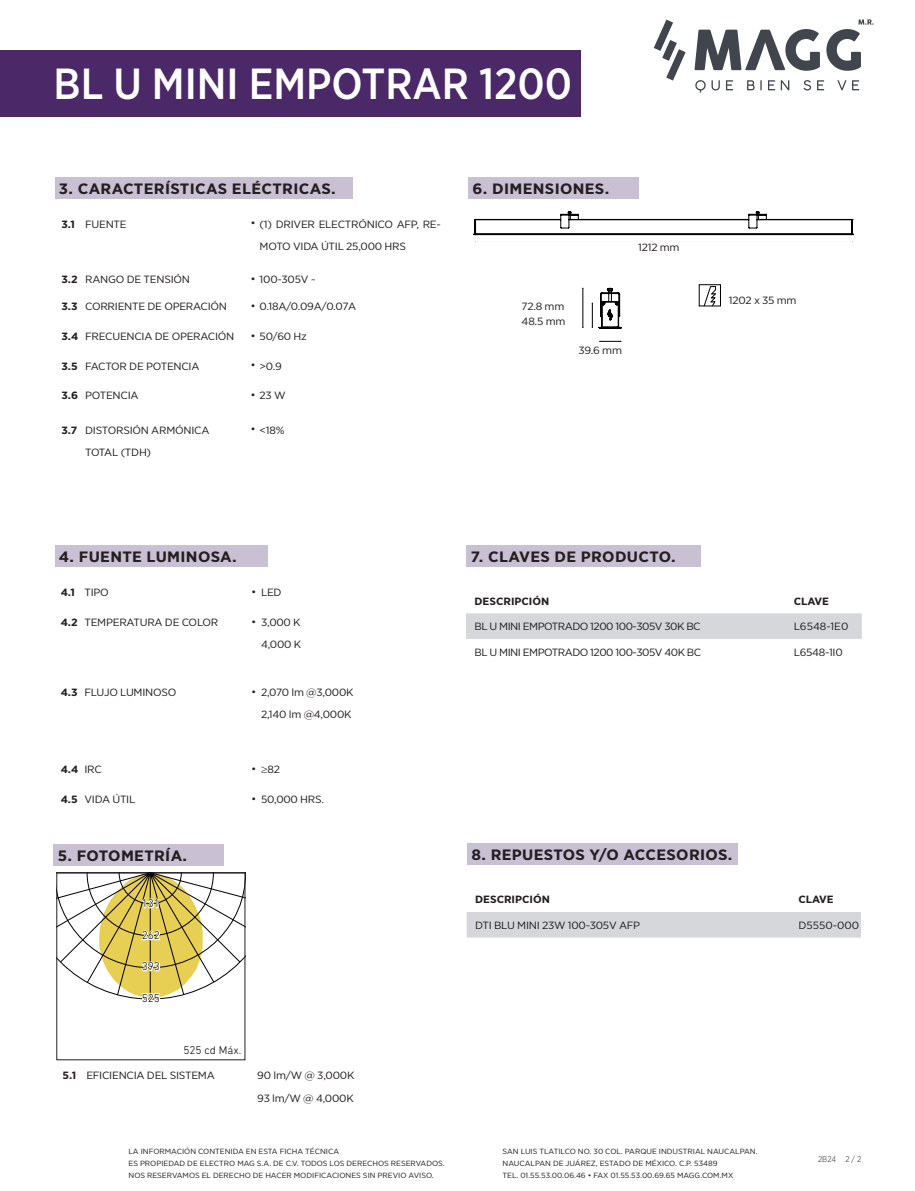
<style>
.page{position:relative;width:915px;height:1191px;background:#fff}
.page>*{position:absolute;margin:0;border:0;box-sizing:border-box;transform-origin:0 0}
.t1{font:500 43.5px "Gotham Narrow";color:#fff}
.t2{font:300 17.1px "DIN Next Rounded LT Pro";color:#000001}
.t3{font:700 15px "Gotham Narrow";letter-spacing:.02em;color:#231f20;scale:1.14 1}
.t4{font:300 11.4px "DIN Next Rounded LT Pro";color:#000001}
.t5{font:10.5px/22.5px "Gotham Narrow";letter-spacing:-.02em;color:#231f20;scale:1.14 1}
.t6{font:10.5px "Gotham Narrow";letter-spacing:-.04em;color:#231f20;scale:1.14 1}
.t7{font:700 10.5px "Gotham Narrow";color:#231f20;scale:1.14 1}
.t8{font:10.5px "Gotham Narrow";color:#231f20;scale:1.14 1}
.t9{font:700 9px "Gotham Narrow";color:#231f20;scale:1.14 1}
.t10{font:300 8.25px "Gotham Narrow";color:#231f20}
.t11{font:7.5px "Gotham Narrow";color:#231f20;scale:1.14 1}
</style>
<div class="page">
<svg style="left:653px;top:20px;width:32px;height:61px"></svg>
<svg style="left:694px;top:29px;width:125px;height:42px"></svg>
<svg style="left:826px;top:19px;width:47px;height:52px"></svg>
<svg style="left:695px;top:80px;width:10px;height:12px"></svg>
<svg style="left:711px;top:80px;width:8px;height:10px"></svg>
<svg style="left:726px;top:80px;width:6px;height:10px"></svg>
<svg style="left:747px;top:80px;width:7px;height:10px"></svg>
<svg style="left:768px;top:80px;width:6px;height:10px"></svg>
<svg style="left:780px;top:80px;width:9px;height:10px"></svg>
<svg style="left:803px;top:80px;width:7px;height:10px"></svg>
<svg style="left:817px;top:80px;width:6px;height:10px"></svg>
<svg style="left:837px;top:80px;width:21px;height:10px"></svg>
<div style="left:0;top:50px;width:580px;height:67px;background:#4b2968"></div>
<div style="left:466px;top:613px;width:395px;height:26px;background:#d6d7da"></div>
<div style="left:55px;top:545px;width:212px;height:21px;background:#c9c1d3"></div>
<div style="left:468px;top:177px;width:170px;height:21px;background:#c9c1d3"></div>
<div style="left:466px;top:545px;width:234px;height:21px;background:#c9c1d3"></div>
<div style="left:54px;top:844px;width:170px;height:21px;background:#c9c1d3"></div>
<div style="left:55px;top:177px;width:297px;height:21px;background:#c9c1d3"></div>
<div style="left:466px;top:912px;width:394px;height:25px;background:#d6d7da"></div>
<div style="left:467px;top:843px;width:271px;height:22px;background:#c9c1d3"></div>
<svg style="left:473px;top:212px;width:380px;height:23px"></svg>
<svg style="left:704px;top:286px;width:11px;height:18px"></svg>
<div style="left:698px;top:284px;width:22px;height:22px;border:1px solid #000001"></div>
<svg style="left:599px;top:341px;width:22px;height:1px"></svg>
<hr style="left:582px;top:288px;width:1px;height:39px;background:#000001">
<svg style="left:591px;top:288px;width:30px;height:40px"></svg>
<svg style="left:59px;top:874px;width:184px;height:126px"></svg>
<div style="left:57px;top:872px;width:188px;height:188px;border:1px solid #231f20"></div>
<h1 class="t1" style="left:54px;top:56px;width:520px">BL U MINI EMPOTRAR 1200</h1>
<p class="t3" style="left:59px;top:179px;width:244px">3. CARACTERÍSTICAS ELÉCTRICAS.</p>
<p class="t7" style="left:61px;top:217px;width:13px">3.1</p>
<p class="t5" style="left:85px;top:212px;width:38px">FUENTE</p>
<p class="t9" style="left:251px;top:217px;width:6px">•</p>
<p class="t5" style="left:259px;top:212px;width:160px">(1) DRIVER ELECTRÓNICO AFP, RE-<br>MOTO VIDA ÚTIL 25,000 HRS</p>
<p class="t7" style="left:61px;top:272px;width:16px">3.2</p>
<p class="t5" style="left:85px;top:268px;width:93px">RANGO DE TENSIÓN</p>
<p class="t9" style="left:251px;top:273px;width:6px">•</p>
<p class="t5" style="left:259px;top:268px;width:51px">100-305V ~</p>
<p class="t7" style="left:61px;top:299px;width:16px">3.3</p>
<p class="t5" style="left:85px;top:295px;width:126px">CORRIENTE DE OPERACIÓN</p>
<p class="t9" style="left:251px;top:300px;width:6px">•</p>
<p class="t5" style="left:259px;top:295px;width:86px">0.18A/0.09A/0.07A</p>
<p class="t7" style="left:61px;top:329px;width:16px">3.4</p>
<p class="t5" style="left:85px;top:325px;width:132px">FRECUENCIA DE OPERACIÓN</p>
<p class="t9" style="left:251px;top:330px;width:6px">•</p>
<p class="t5" style="left:259px;top:325px;width:43px">50/60 Hz</p>
<p class="t7" style="left:61px;top:359px;width:16px">3.5</p>
<p class="t5" style="left:85px;top:354px;width:102px">FACTOR DE POTENCIA</p>
<p class="t9" style="left:251px;top:359px;width:6px">•</p>
<p class="t5" style="left:259px;top:354px;width:21px">&gt;0.9</p>
<p class="t7" style="left:61px;top:389px;width:16px">3.6</p>
<p class="t5" style="left:85px;top:384px;width:48px">POTENCIA</p>
<p class="t9" style="left:251px;top:389px;width:6px">•</p>
<p class="t5" style="left:259px;top:384px;width:24px">23 W</p>
<p class="t7" style="left:61px;top:423px;width:16px">3.7</p>
<p class="t5" style="left:85px;top:418px;width:110px">DISTORSIÓN ARMÓNICA</p>
<p class="t6" style="left:85px;top:446px;width:59px">TOTAL (TDH)</p>
<p class="t9" style="left:251px;top:423px;width:6px">•</p>
<p class="t5" style="left:259px;top:418px;width:23px">&lt;18%</p>
<p class="t3" style="left:472px;top:179px;width:121px">6. DIMENSIONES.</p>
<p class="t5" style="left:638px;top:235px;width:38px">1212 mm</p>
<p class="t5" style="left:521px;top:295px;width:39px">72.8 mm</p>
<p class="t5" style="left:521px;top:310px;width:40px">48.5 mm</p>
<p class="t5" style="left:578px;top:338px;width:40px">39.6 mm</p>
<p class="t3" style="left:59px;top:547px;width:157px">4. FUENTE LUMINOSA.</p>
<p class="t3" style="left:470px;top:547px;width:181px">7. CLAVES DE PRODUCTO.</p>
<p class="t5" style="left:728px;top:288px;width:61px">1202 x 35 mm</p>
<p class="t7" style="left:61px;top:586px;width:14px">4.1</p>
<p class="t5" style="left:84px;top:581px;width:23px">TIPO</p>
<p class="t9" style="left:251px;top:586px;width:6px">•</p>
<p class="t5" style="left:261px;top:581px;width:20px">LED</p>
<p class="t7" style="left:61px;top:615px;width:16px">4.2</p>
<p class="t5" style="left:84px;top:611px;width:119px">TEMPERATURA DE COLOR</p>
<p class="t9" style="left:251px;top:616px;width:6px">•</p>
<p class="t5" style="left:261px;top:611px;width:36px">3,000 K</p>
<p class="t5" style="left:261px;top:633px;width:37px">4,000 K</p>
<p class="t7" style="left:61px;top:685px;width:16px">4.3</p>
<p class="t5" style="left:84px;top:680px;width:82px">FLUJO LUMINOSO</p>
<p class="t9" style="left:251px;top:685px;width:6px">•</p>
<p class="t5" style="left:261px;top:680px;width:83px">2,070 lm @3,000K</p>
<p class="t5" style="left:261px;top:703px;width:81px">2,140 lm @4,000K</p>
<p class="t7" style="left:61px;top:763px;width:17px">4.4</p>
<p class="t5" style="left:84px;top:758px;width:17px">IRC</p>
<p class="t9" style="left:251px;top:763px;width:6px">•</p>
<p class="t5" style="left:261px;top:758px;width:18px">≥82</p>
<p class="t7" style="left:61px;top:793px;width:16px">4.5</p>
<p class="t5" style="left:84px;top:788px;width:46px">VIDA ÚTIL</p>
<p class="t9" style="left:251px;top:793px;width:6px">•</p>
<p class="t5" style="left:261px;top:788px;width:57px">50,000 HRS.</p>
<p class="t3" style="left:58px;top:846px;width:115px">5. FOTOMETRÍA.</p>
<p class="t4" style="left:142px;top:897px;width:20px">131</p>
<p class="t4" style="left:142px;top:928px;width:20px">262</p>
<p class="t4" style="left:142px;top:960px;width:20px">393</p>
<p class="t4" style="left:142px;top:991px;width:20px">525</p>
<p class="t4" style="left:183px;top:1043px;width:59px">525 cd Máx.</p>
<p class="t2" style="left:57px;top:1063px;width:38px">1200</p>
<p class="t7" style="left:63px;top:1068px;width:14px">5.1</p>
<p class="t5" style="left:86px;top:1063px;width:114px">EFICIENCIA DEL SISTEMA</p>
<p class="t5" style="left:257px;top:1063px;width:87px">90 lm/W @ 3,000K</p>
<p class="t5" style="left:257px;top:1086px;width:86px">93 lm/W @ 4,000K</p>
<p class="t11" style="left:128px;top:1146px;width:186px">LA INFORMACIÓN CONTENIDA EN ESTA FICHA TÉCNICA</p>
<p class="t11" style="left:128px;top:1158px;width:279px">ES PROPIEDAD DE ELECTRO MAG S.A. DE C.V. TODOS LOS DERECHOS RESERVADOS.</p>
<p class="t11" style="left:128px;top:1170px;width:269px">NOS RESERVAMOS EL DERECHO DE HACER MODIFICACIONES SIN PREVIO AVISO.</p>
<p class="t7" style="left:474px;top:594px;width:67px">DESCRIPCIÓN</p>
<p class="t7" style="left:793px;top:594px;width:33px">CLAVE</p>
<p class="t6" style="left:474px;top:620px;width:200px">BL U MINI EMPOTRADO 1200 100-305V 30K BC</p>
<p class="t8" style="left:793px;top:620px;width:50px">L6548-1E0</p>
<p class="t6" style="left:474px;top:645px;width:200px">BL U MINI EMPOTRADO 1200 100-305V 40K BC</p>
<p class="t5" style="left:793px;top:641px;width:45px">L6548-1I0</p>
<p class="t3" style="left:471px;top:845px;width:230px">8. REPUESTOS Y/O ACCESORIOS.</p>
<p class="t7" style="left:475px;top:893px;width:67px">DESCRIPCIÓN</p>
<p class="t7" style="left:798px;top:893px;width:33px">CLAVE</p>
<p class="t5" style="left:475px;top:914px;width:146px">DTI BLU MINI 23W 100-305V AFP</p>
<p class="t8" style="left:798px;top:918px;width:55px">D5550-000</p>
<p class="t11" style="left:502px;top:1146px;width:225px">SAN LUIS TLATILCO NO. 30 COL. PARQUE INDUSTRIAL NAUCALPAN.</p>
<p class="t11" style="left:502px;top:1158px;width:190px">NAUCALPAN DE JUÁREZ, ESTADO DE MÉXICO. C.P. 53489</p>
<p class="t11" style="left:502px;top:1170px;width:204px">TEL. 01.55.53.00.06.46 • FAX 01.55.53.00.69.65 MAGG.COM.MX</p>
<p class="t10" style="left:817px;top:1154px;width:45px">2B24 2 / 2</p>
</div>
